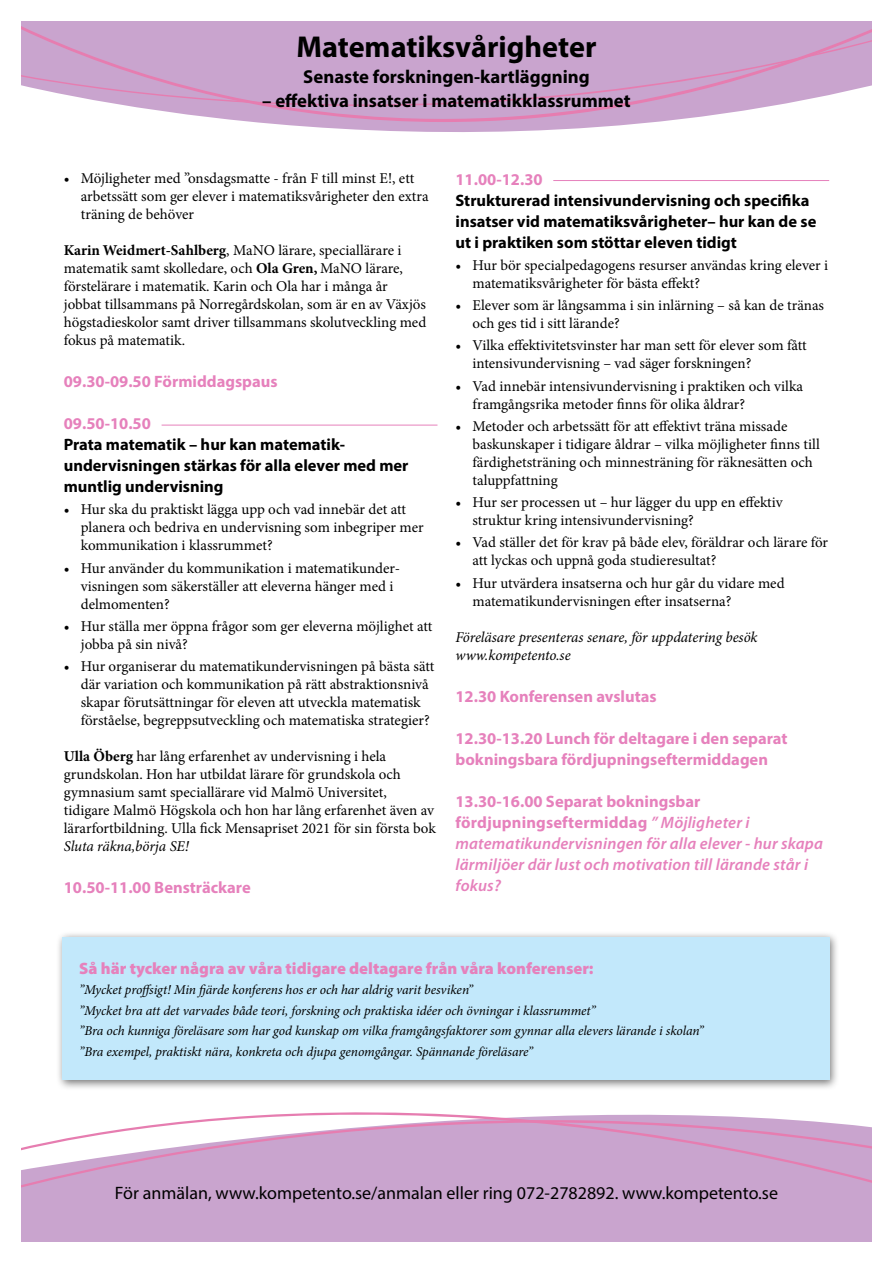
<style>
.page{position:relative;width:893px;height:1263px;background:#fff}
.page>*{position:absolute;margin:0;border:0;box-sizing:border-box;transform-origin:0 0}
.t1{font:700 30.3px "Myriad Pro";color:#000}
.t2{font:700 18.75px "Myriad Pro";color:#000}
.t3{font:18px "Myriad Pro";color:#000}
.t4{font:700 16.5px/21px "Myriad Pro";color:#000}
.t5{font:700 16.5px/21px "Myriad Pro";color:#e681bc}
.t6{font:italic 600 16.5px/21px "Myriad Pro";letter-spacing:.01em;color:#e681bc}
.t7{font:900 16.5px "Myriad Pro";color:#e681bc}
.t8{font:15px/18px "Minion Pro";color:#000}
.t9{font:italic 15px/18px "Minion Pro";letter-spacing:-.01em;color:#000}
.t10{font:italic 13.5px/20.4px "Minion Pro";letter-spacing:-.01em;color:#000}
.s1{font-weight:700}
.s2{font-weight:700;font-style:normal}
</style>
<div class="page">
<hr style="left:162px;top:425px;width:275px;height:1px;background:#e681bc">
<hr style="left:553px;top:180px;width:276px;height:1px;background:#e681bc">
<div style="left:21px;top:1216px;width:851px;height:26px;background:#c9a4ce"></div>
<svg style="left:21px;top:1112px;width:851px;height:104px;fill:#c9a4ce"></svg>
<svg style="left:163px;top:111px;width:577px;height:21px;fill:#c9a4ce"></svg>
<svg style="left:21px;top:21px;width:851px;height:90px;background:#cca6ce"></svg>
<div style="left:56px;top:931px;width:784px;height:160px;background:#000;opacity:.55"></div>
<div style="left:62px;top:937px;width:767px;height:143px;background:#c2e8fb"></div>
<h1 class="t1" style="left:296px;top:27px;width:302px">Matematiksvårigheter</h1>
<p class="t2" style="left:303px;top:65px;width:288px">Senaste forskningen-kartläggning</p>
<p class="t2" style="left:262px;top:88px;width:370px">– effektiva insatser i matematikklassrummet</p>
<p class="t8" style="left:81px;top:169px;width:349px;text-indent:-17px">• Möjligheter med ”onsdagsmatte - från F till minst E!, ett arbetssätt som ger elever i matematiksvårigheter den extra träning de behöver</p>
<p class="t8" style="left:64px;top:241px;width:364px"><span class="s1">Karin Weidmert-Sahlberg</span>, MaNO lärare, speciallärare i matematik samt skolledare, och <span class="s1">Ola Gren,</span> MaNO lärare, förstelärare i matematik. Karin och Ola har i många år jobbat tillsammans på Norregårdskolan, som är en av Växjös högstadieskolor samt driver tillsammans skolutveckling med fokus på matematik.</p>
<p class="t5" style="left:64px;top:371px;width:215px">09.30-09.50 Förmiddagspaus</p>
<p class="t5" style="left:64px;top:413px;width:89px">09.50-10.50</p>
<p class="t4" style="left:64px;top:434px;width:346px">Prata matematik – hur kan matematik&shy;undervisningen stärkas för alla elever med mer muntlig undervisning</p>
<p class="t8" style="left:81px;top:501px;width:344px;text-indent:-17px">• Hur ska du praktiskt lägga upp och vad innebär det att planera och bedriva en undervisning som inbegriper mer kommunikation i klassrummet?</p>
<p class="t8" style="left:81px;top:559px;width:321px;text-indent:-17px">• Hur använder du kommunikation i matematikunder&shy;visningen som säkerställer att eleverna hänger med i delmomenten?</p>
<p class="t8" style="left:81px;top:617px;width:353px;text-indent:-17px">• Hur ställa mer öppna frågor som ger eleverna möjlighet att jobba på sin nivå?</p>
<p class="t8" style="left:81px;top:657px;width:355px;text-indent:-17px">• Hur organiserar du matematikundervisningen på bästa sätt där variation och kommunikation på rätt abstraktionsnivå skapar förutsättningar för eleven att utveckla matematisk förståelse, begreppsutveckling och matematiska strategier?</p>
<p class="t8" style="left:64px;top:747px;width:374px"><span class="s1">Ulla Öberg</span> har lång erfarenhet av undervisning i hela grundskolan. Hon har utbildat lärare för grundskola och gymnasium samt speciallärare vid Malmö Universitet, tidigare Malmö Högskola och hon har lång erfarenhet även av lärarfortbildning. Ulla fick Mensapriset 2021 för sin första bok</p>
<p class="t9" style="left:64px;top:837px;width:127px">Sluta räkna,börja SE!</p>
<p class="t5" style="left:64px;top:877px;width:188px">10.50-11.00 Bensträckare</p>
<p class="t5" style="left:455px;top:168px;width:89px">11.00-12.30</p>
<p class="t4" style="left:455px;top:189px;width:362px">Strukturerad intensivundervisning och specifika insatser vid matematiksvårigheter– hur kan de se ut i praktiken som stöttar eleven tidigt</p>
<p class="t8" style="left:472px;top:256px;width:357px;text-indent:-17px">• Hur bör specialpedagogens resurser användas kring elever i matematiksvårigheter för bästa effekt?</p>
<p class="t8" style="left:472px;top:296px;width:353px;text-indent:-17px">• Elever som är långsamma i sin inlärning – så kan de tränas och ges tid i sitt lärande?</p>
<p class="t8" style="left:472px;top:337px;width:336px;text-indent:-17px">• Vilka effektivitetsvinster har man sett för elever som fått intensivundervisning – vad säger forskningen?</p>
<p class="t8" style="left:472px;top:377px;width:332px;text-indent:-17px">• Vad innebär intensivundervisning i praktiken och vilka framgångsrika metoder finns för olika åldrar?</p>
<p class="t8" style="left:472px;top:417px;width:349px;text-indent:-17px">• Metoder och arbetssätt för att effektivt träna missade baskunskaper i tidigare åldrar – vilka möjligheter finns till färdighetsträning och minnesträning för räknesätten och taluppfattning</p>
<p class="t8" style="left:472px;top:493px;width:312px;text-indent:-17px">• Hur ser processen ut – hur lägger du upp en effektiv struktur kring intensivundervisning?</p>
<p class="t8" style="left:472px;top:534px;width:357px;text-indent:-17px">• Vad ställer det för krav på både elev, föräldrar och lärare för att lyckas och uppnå goda studieresultat?</p>
<p class="t8" style="left:472px;top:574px;width:314px;text-indent:-17px">• Hur utvärdera insatserna och hur går du vidare med matematikundervisningen efter insatserna?</p>
<p class="t9" style="left:455px;top:628px;width:304px">Föreläsare presenteras senare, för uppdatering besök www.kompetento.se</p>
<p class="t5" style="left:455px;top:685px;width:203px">12.30 Konferensen avslutas</p>
<p class="t5" style="left:455px;top:727px;width:334px">12.30-13.20 Lunch för deltagare i den separat bokningsbara fördjupningseftermiddagen</p>
<p class="t6" style="left:455px;top:791px;width:369px"><span class="s2">13.30-16.00 Separat bokningsbar fördjupningseftermiddag</span> ” Möjligheter i matematikundervisningen för alla elever - hur skapa lärmiljöer där lust och motivation till lärande står i fokus?</p>
<p class="t7" style="left:79px;top:959px;width:516px">Så här tycker några av våra tidigare deltagare från våra konferenser:</p>
<p class="t10" style="left:79px;top:980px;width:626px">”Mycket proffsigt! Min fjärde konferens hos er och har aldrig varit besviken”<br>”Mycket bra att det varvades både teori, forskning och praktiska idéer och övningar i klassrummet”<br>”Bra och kunniga föreläsare som har god kunskap om vilka framgångsfaktorer som gynnar alla elevers lärande i skolan” ”Bra exempel, praktiskt nära, konkreta och djupa genomgångar. Spännande föreläsare”</p>
<p class="t3" style="left:115px;top:1182px;width:665px">För anmälan, www.kompetento.se/anmalan eller ring 072-2782892. www.kompetento.se</p>
</div>
